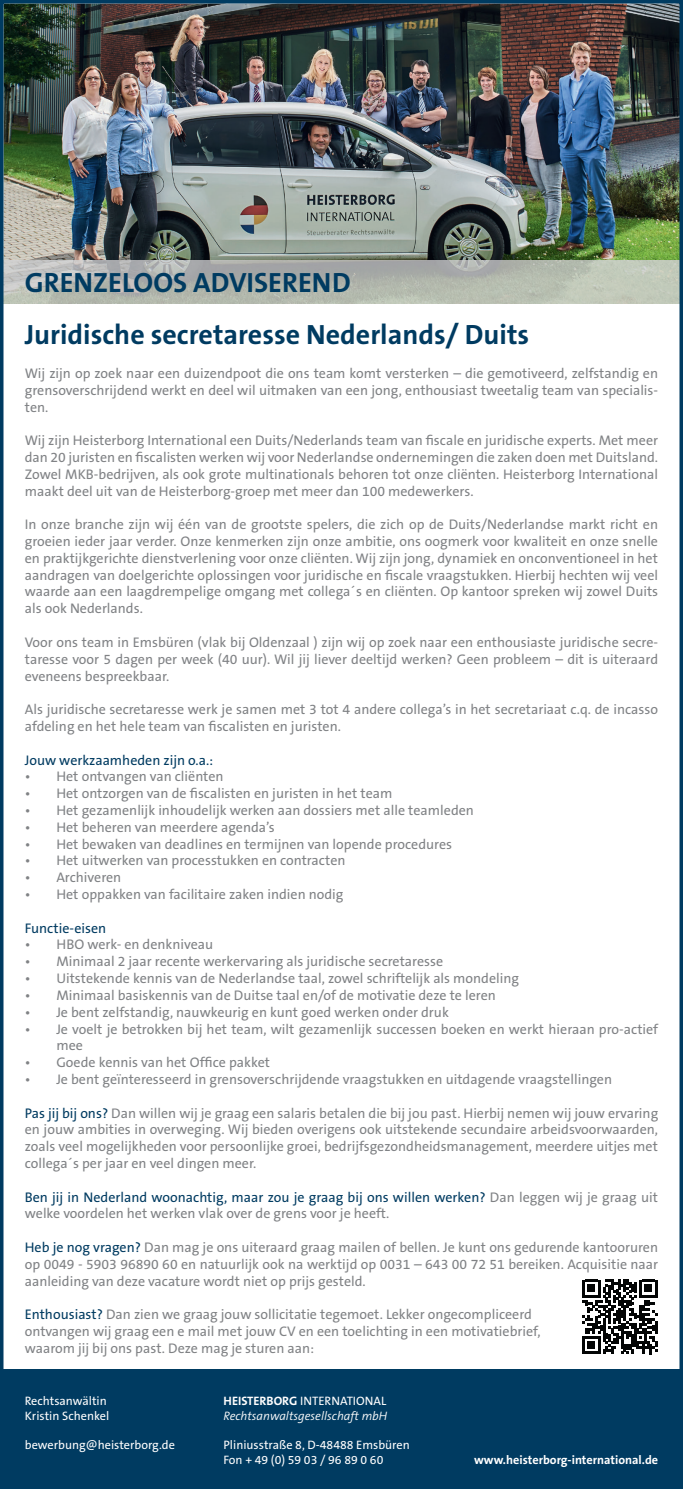
<style>
.page{position:relative;width:683px;height:1489px;background:#fff}
.page>*{position:absolute;margin:0;border:0;box-sizing:border-box;transform-origin:0 0}
.t1{font:700 28px/52.5px "The Sans B7";color:#003b61}
.t2{font:14px/16.8px "The Sans B5 Plain";color:#808285;text-align:justify}
.t3{font:14px "The Sans B5 Plain";color:#003b61}
.t4{font:12.25px/14.7px "The Sans B5 Plain";color:#fff}
.t5{font:700 12.25px "The Sans B7";color:#fff}
.t6{font:italic 300 12.25px "The Sans B4";color:#fff}
.s1{color:#003b61}
.s2{font-family:"The Sans B7";font-weight:700}
</style>
<div class="page">
<img style="left:5px;top:5px;width:672px;height:255px">
<div style="left:0;top:1369px;width:682px;height:119px;background:#003b61"></div>
<svg style="left:582px;top:1279px;width:74px;height:74px"></svg>
<img style="left:5px;top:260px;width:672px;height:43px">
<div style="left:0;top:0;width:682px;height:1488px;border:4px solid #003b61"></div>
<h1 class="t1" style="left:25px;top:257px;width:505px">GRENZELOOS ADVISEREND<br>Juridische secretaresse Nederlands/ Duits</h1>
<p class="t2" style="left:25px;top:365px;width:634px">Wij zijn op zoek naar een duizendpoot die ons team komt versterken – die gemotiveerd, zelfstandig en grensoverschrijdend werkt en deel wil uitmaken van een jong, enthousiast tweetalig team van specialis&shy;ten.</p>
<p class="t2" style="left:25px;top:432px;width:634px">Wij zijn Heisterborg International een Duits/Nederlands team van fiscale en juridische experts. Met meer dan 20 juristen en fiscalisten werken wij voor Nederlandse ondernemingen die zaken doen met Duitsland.<br>Zowel MKB-bedrijven, als ook grote multinationals behoren tot onze cliënten. Heisterborg International maakt deel uit van de Heisterborg-groep met meer dan 100 medewerkers.</p>
<p class="t2" style="left:25px;top:516px;width:634px">In onze branche zijn wij één van de grootste spelers, die zich op de Duits/Nederlandse markt richt en groeien ieder jaar verder. Onze kenmerken zijn onze ambitie, ons oogmerk voor kwaliteit en onze snelle en praktijkgerichte dienstverlening voor onze cliënten. Wij zijn jong, dynamiek en onconventioneel in het aandragen van doelgerichte oplossingen voor juridische en fiscale vraagstukken. Hierbij hechten wij veel waarde aan een laagdrempelige omgang met collega´s en cliënten. Op kantoor spreken wij zowel Duits als ook Nederlands.</p>
<p class="t2" style="left:25px;top:634px;width:634px">Voor ons team in Emsbüren (vlak bij Oldenzaal ) zijn wij op zoek naar een enthousiaste juridische secre&shy;taresse voor 5 dagen per week (40 uur). Wil jij liever deeltijd werken? Geen probleem – dit is uiteraard eveneens bespreekbaar.</p>
<p class="t2" style="left:25px;top:701px;width:634px">Als juridische secretaresse werk je samen met 3 tot 4 andere collega’s in het secretariaat c.q. de incasso afdeling en het hele team van fiscalisten en juristen.</p>
<p class="t3" style="left:25px;top:752px;width:190px">Jouw werkzaamheden zijn o.a.:</p>
<p class="t2" style="left:25px;top:768px;width:200px">• Het ontvangen van cliënten</p>
<p class="t2" style="left:25px;top:785px;width:369px">• Het ontzorgen van de fiscalisten en juristen in het team</p>
<p class="t2" style="left:25px;top:802px;width:450px">• Het gezamenlijk inhoudelijk werken aan dossiers met alle teamleden</p>
<p class="t2" style="left:25px;top:819px;width:251px">• Het beheren van meerdere agenda’s</p>
<p class="t2" style="left:25px;top:835px;width:428px">• Het bewaken van deadlines en termijnen van lopende procedures</p>
<p class="t2" style="left:25px;top:852px;width:322px">• Het uitwerken van processtukken en contracten</p>
<p class="t2" style="left:25px;top:869px;width:98px">• Archiveren</p>
<p class="t2" style="left:25px;top:886px;width:320px">• Het oppakken van facilitaire zaken indien nodig</p>
<p class="t3" style="left:25px;top:920px;width:83px">Functie-eisen</p>
<p class="t2" style="left:25px;top:936px;width:190px">• HBO werk- en denkniveau</p>
<p class="t2" style="left:25px;top:953px;width:419px">• Minimaal 2 jaar recente werkervaring als juridische secretaresse</p>
<p class="t2" style="left:25px;top:970px;width:495px">• Uitstekende kennis van de Nederlandse taal, zowel schriftelijk als mondeling</p>
<p class="t2" style="left:25px;top:987px;width:472px">• Minimaal basiskennis van de Duitse taal en/of de motivatie deze te leren</p>
<p class="t2" style="left:25px;top:1003px;width:425px">• Je bent zelfstandig, nauwkeurig en kunt goed werken onder druk</p>
<p class="t2" style="left:56px;top:1020px;width:603px;text-indent:-31px">• Je voelt je betrokken bij het team, wilt gezamenlijk successen boeken en werkt hieraan pro-actief mee</p>
<p class="t2" style="left:25px;top:1054px;width:247px">• Goede kennis van het Office pakket</p>
<p class="t2" style="left:25px;top:1071px;width:588px">• Je bent geïnteresseerd in grensoverschrijdende vraagstukken en uitdagende vraagstellingen</p>
<p class="t2" style="left:25px;top:1104px;width:634px"><span class="s1">Pas jij bij ons?</span> Dan willen wij je graag een salaris betalen die bij jou past. Hierbij nemen wij jouw ervaring en jouw ambities in overweging. Wij bieden overigens ook uitstekende secundaire arbeidsvoorwaarden, zoals veel mogelijkheden voor persoonlijke groei, bedrijfsgezondheidsmanagement, meerdere uitjes met collega´s per jaar en veel dingen meer.</p>
<p class="t2" style="left:25px;top:1188px;width:634px"><span class="s1">Ben jij in Nederland woonachtig, maar zou je graag bij ons willen werken?</span> Dan leggen wij je graag uit welke voordelen het werken vlak over de grens voor je heeft.</p>
<p class="t2" style="left:25px;top:1239px;width:634px"><span class="s1">Heb je nog vragen?</span> Dan mag je ons uiteraard graag mailen of bellen. Je kunt ons gedurende kantooruren op 0049 - 5903 96890 60 en natuurlijk ook na werktijd op 0031 – 643 00 72 51 bereiken. Acquisitie naar aanleiding van deze vacature wordt niet op prijs gesteld.</p>
<p class="t2" style="left:25px;top:1306px;width:517px;text-align:left"><span class="s1">Enthousiast?</span> Dan zien we graag jouw sollicitatie tegemoet. Lekker ongecompliceerd ontvangen wij graag een e mail met jouw CV en een toelichting in een motivatiebrief, waarom jij bij ons past. Deze mag je sturen aan:</p>
<p class="t4" style="left:25px;top:1393px;width:86px">Rechtsanwältin<br>Kristin Schenkel</p>
<p class="t4" style="left:25px;top:1438px;width:152px">bewerbung@heisterborg.de</p>
<p class="t4" style="left:223px;top:1393px;width:164px"><span class="s2">HEISTERBORG</span> INTERNATIONAL</p>
<p class="t6" style="left:223px;top:1409px;width:165px">Rechtsanwaltsgesellschaft mbH</p>
<p class="t4" style="left:223px;top:1438px;width:188px">Pliniusstraße 8, D-48488 Emsbüren<br>Fon + 49 (0) 59 03 / 96 89 0 60</p>
<p class="t5" style="left:473px;top:1453px;width:185px">www.heisterborg-international.de</p>
</div>
